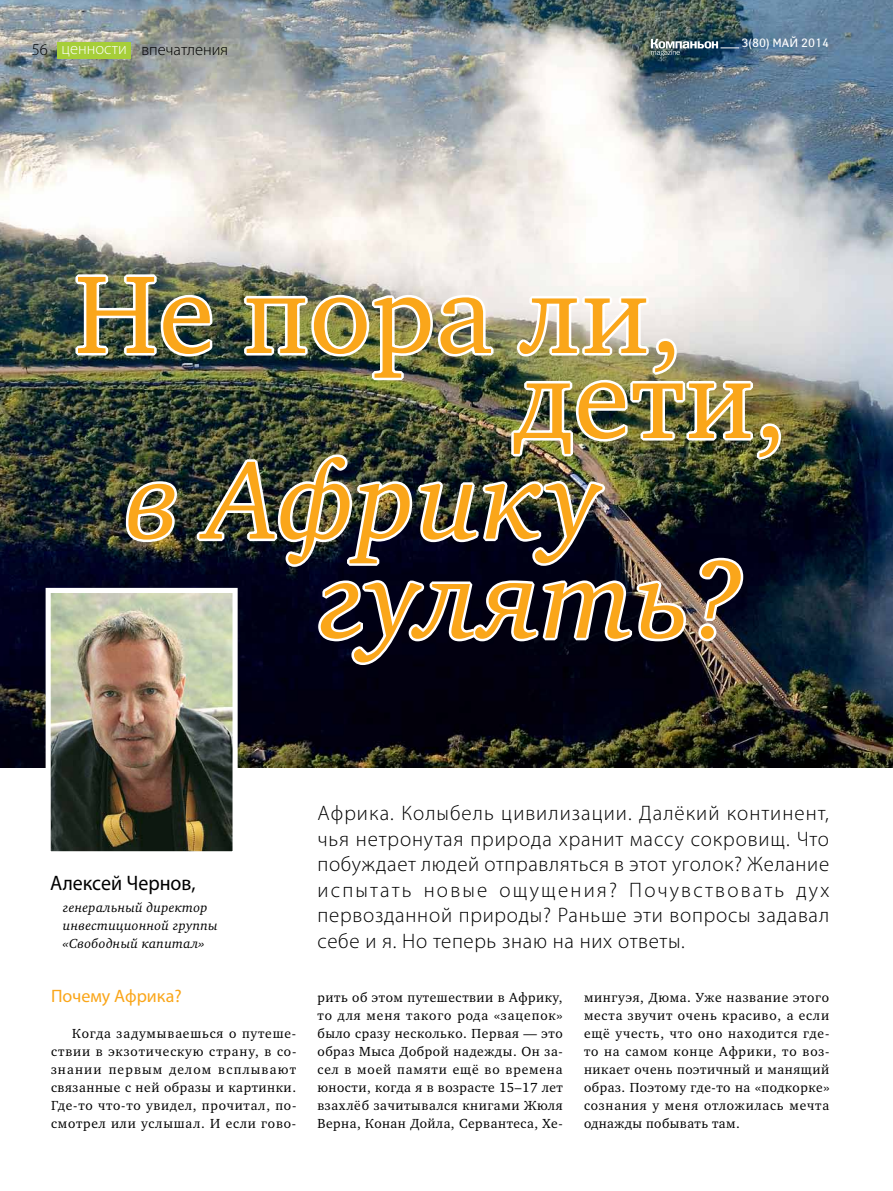
<style>
.page{position:relative;width:893px;height:1191px;background:#fff}
.page>*{position:absolute;margin:0;border:0;box-sizing:border-box;transform-origin:0 0}
.t1{font:italic 113.4px/99.1px "Charter ITC";letter-spacing:.01em;color:#faa61a}
.t2{font:113.4px/85.1px "Charter ITC";letter-spacing:.01em;color:#faa61a}
.t3{font:300 21px/25.5px "Myriad Pro";letter-spacing:.035em;color:#000;text-align:justify}
.t4{font:21px "Myriad Pro";color:#000;scale:.95 1}
.t5{font:18px "Myriad Pro";color:#faa61a}
.t6{font:300 16.5px "Myriad Pro";color:#000}
.t7{font:300 16.5px "Myriad Pro";color:#fff}
.t8{font:13.5px/18px "Charter ITC";letter-spacing:.055em;color:#000;text-align:justify}
.t9{font:italic 13.5px/18px "Charter ITC";letter-spacing:.02em;color:#000}
.t10{font:12px "Yanus";color:#fff}
.s1{color:#000}
</style>
<div class="page">
<img style="left:0;top:0;width:893px;height:768px">
<div style="left:57px;top:42px;width:74px;height:17px;background:#a6ce39"></div>
<svg style="left:651px;top:39px;width:88px;height:17px"></svg>
<img style="left:43px;top:585px;width:197px;height:267px">
<img style="left:73px;top:272px;width:711px;height:395px">
<p class="t7" style="left:32px;top:39px;width:96px"><span class="s1">56</span> ценности</p>
<p class="t6" style="left:141px;top:40px;width:88px">впечатления</p>
<p class="t10" style="left:741px;top:36px;width:89px">3(80) май 2014</p>
<h1 class="t2" style="left:515px;top:272px;width:273px;text-indent:-441px">Не пора ли, дети,</h1>
<h1 class="t1" style="left:318px;top:450px;width:429px;text-indent:-193px">в Африку гулять?</h1>
<h2 class="t4" style="left:50px;top:869px;width:155px">Алексей Чернов,</h2>
<p class="t9" style="left:63px;top:898px;width:156px">генеральный директор инвестиционной группы «Свободный капитал»</p>
<h3 class="t5" style="left:51px;top:985px;width:132px">Почему Африка?</h3>
<p class="t8" style="left:51px;top:1024px;width:247px;text-indent:21px">Когда задумываешься о путеше&shy;ствии в экзотическую страну, в со&shy;знании первым делом всплывают связанные с ней образы и картинки.<br>Где-то что-то увидел, прочитал, по&shy;смотрел или услышал. И если гово-</p>
<p class="t3" style="left:317px;top:800px;width:513px">Африка. Колыбель цивилизации. Далёкий континент, чья нетронутая природа хранит массу сокровищ. Что побуждает людей отправляться в этот уголок? Желание испытать новые ощущения? Почувствовать дух первозданной природы? Раньше эти вопросы задавал себе и я. Но теперь знаю на них ответы.</p>
<p class="t8" style="left:317px;top:988px;width:247px">рить об этом путешествии в Африку, то для меня такого рода «зацепок» было сразу несколько. Первая — это образ Мыса Доброй надежды. Он за&shy;сел в моей памяти ещё во времена юности, когда я в возрасте 15–17 лет взахлёб зачитывался книгами Жюля Верна, Конан Дойла, Сервантеса, Хе-</p>
<p class="t8" style="left:584px;top:988px;width:247px">мингуэя, Дюма. Уже название этого места звучит очень красиво, а если ещё учесть, что оно находится где&shy;то на самом конце Африки, то воз&shy;никает очень поэтичный и манящий образ. Поэтому где-то на «подкорке» сознания у меня отложилась мечта однажды побывать там.</p>
</div>
